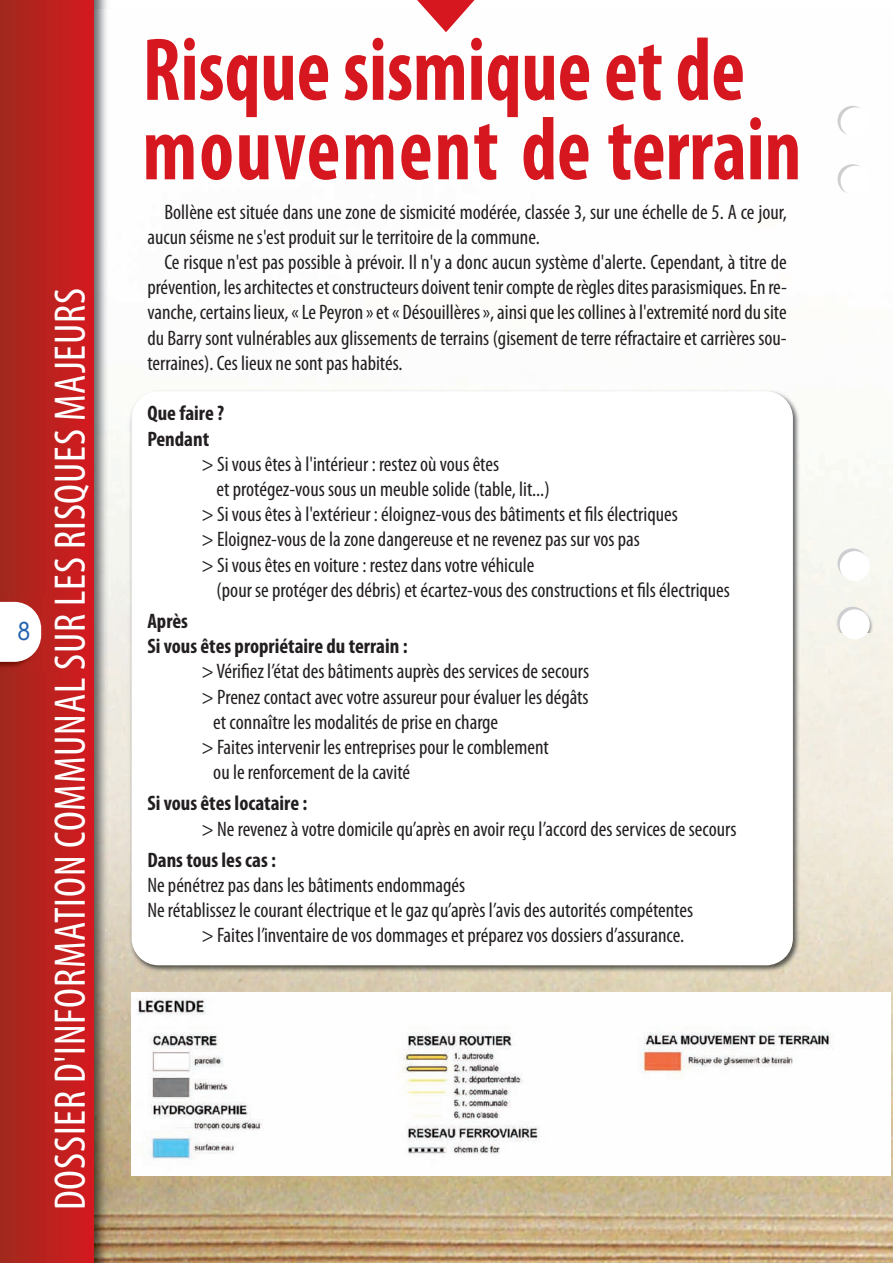
<style>
.page{position:relative;width:893px;height:1263px;background:#fff}
.page>*{position:absolute;margin:0;border:0;box-sizing:border-box;transform-origin:0 0}
.t1{font:700 condensed 90px/79.5px "Myriad Pro";color:#d7171f;scale:.89 1}
.t2{font:condensed 44.25px "Myriad Pro";letter-spacing:.02em;color:#fff}
.t3{font:condensed 27px "American Typewriter";color:#2663af}
.t4{font:condensed 21px/25.2px "Myriad Pro";color:#231f20}
.t5{font:700 condensed 21px/25.2px "Myriad Pro";color:#231f20}
</style>
<div class="page">
<img style="left:113px;top:435px;width:780px;height:828px">
<img style="left:833px;top:587px;width:45px;height:45px">
<svg style="left:837px;top:106px;width:23px;height:29px"></svg>
<svg style="left:837px;top:164px;width:24px;height:30px"></svg>
<svg style="left:837px;top:548px;width:33px;height:46px"></svg>
<svg style="left:837px;top:607px;width:33px;height:32px"></svg>
<img style="left:94px;top:0;width:13px;height:9px">
<img style="left:94px;top:9px;width:19px;height:1254px">
<div style="left:0;top:0;width:94px;height:1263px;background:linear-gradient(to right,#a0291d,#d4191f)"></div>
<img style="left:126px;top:390px;width:678px;height:587px">
<div style="left:132px;top:391px;width:661px;height:574px;background:#fff;border-radius:27px"></div>
<img style="left:0;top:595px;width:45px;height:76px">
<svg style="left:0;top:602px;width:41px;height:60px"></svg>
<img style="left:132px;top:993px;width:758px;height:183px">
<svg style="left:417px;top:0;width:58px;height:32px"></svg>
<p class="t3" style="left:17px;top:611px;width:15px">8</p>
<h2 class="t2" style="left:55px;top:1210px;width:924px;rotate:-90deg">Dossier D'information communal sur les risques majeurs</h2>
<h1 class="t1" style="left:143px;top:38px;width:742px">Risque sismique et de mouvement de terrain</h1>
<p class="t4" style="left:147px;top:201px;width:641px;text-indent:17px">Bollène est située dans une zone de sismicité modérée, classée 3, sur une échelle de 5. a ce jour, aucun séisme ne s'est produit sur le territoire de la commune.</p>
<p class="t4" style="left:147px;top:251px;width:641px;text-align:justify;text-indent:17px">ce risque n'est pas possible à prévoir. il n'y a donc aucun système d'alerte. cependant, à titre de prévention, les architectes et constructeurs doivent tenir compte de règles dites parasismiques. en re&shy;vanche, certains lieux, « le Peyron » et « Désouillères », ainsi que les collines à l'extremité nord du site du Barry sont vulnérables aux glissements de terrains (gisement de terre réfractaire et carrières sou&shy;terraines). ces lieux ne sont pas habités.</p>
<p class="t5" style="left:147px;top:402px;width:78px">Que faire ?<br>Pendant</p>
<p class="t4" style="left:201px;top:453px;width:299px">&gt; si vous êtes à l'intérieur : restez où vous êtes</p>
<p class="t4" style="left:217px;top:478px;width:335px">et protégez-vous sous un meuble solide (table, lit...)</p>
<p class="t4" style="left:201px;top:503px;width:478px">&gt; si vous êtes à l'extérieur : éloignez-vous des bâtiments et fils électriques</p>
<p class="t4" style="left:201px;top:528px;width:440px">&gt; eloignez-vous de la zone dangereuse et ne revenez pas sur vos pas</p>
<p class="t4" style="left:201px;top:554px;width:335px">&gt; si vous êtes en voiture : restez dans votre véhicule</p>
<p class="t4" style="left:217px;top:579px;width:515px">(pour se protéger des débris) et écartez-vous des constructions et fils électriques</p>
<p class="t5" style="left:147px;top:610px;width:262px">Après<br>Si vous êtes propriétaire du terrain :</p>
<p class="t4" style="left:201px;top:660px;width:389px">&gt; Vérifiez l’état des bâtiments auprès des services de secours</p>
<p class="t4" style="left:201px;top:686px;width:389px">&gt; Prenez contact avec votre assureur pour évaluer les dégâts</p>
<p class="t4" style="left:213px;top:711px;width:286px">et connaître les modalités de prise en charge</p>
<p class="t4" style="left:201px;top:736px;width:349px">&gt; faites intervenir les entreprises pour le comblement</p>
<p class="t4" style="left:213px;top:761px;width:198px">ou le renforcement de la cavité</p>
<p class="t5" style="left:147px;top:792px;width:162px">Si vous êtes locataire :</p>
<p class="t4" style="left:201px;top:818px;width:537px">&gt; ne revenez à votre domicile qu’après en avoir reçu l’accord des services de secours</p>
<p class="t5" style="left:147px;top:849px;width:130px">Dans tous les cas :</p>
<p class="t4" style="left:147px;top:874px;width:319px">ne pénétrez pas dans les bâtiments endommagés</p>
<p class="t4" style="left:147px;top:899px;width:547px">ne rétablissez le courant électrique et le gaz qu’après l’avis des autorités compétentes</p>
<p class="t4" style="left:201px;top:924px;width:484px">&gt; faites l’inventaire de vos dommages et préparez vos dossiers d’assurance.</p>
</div>
